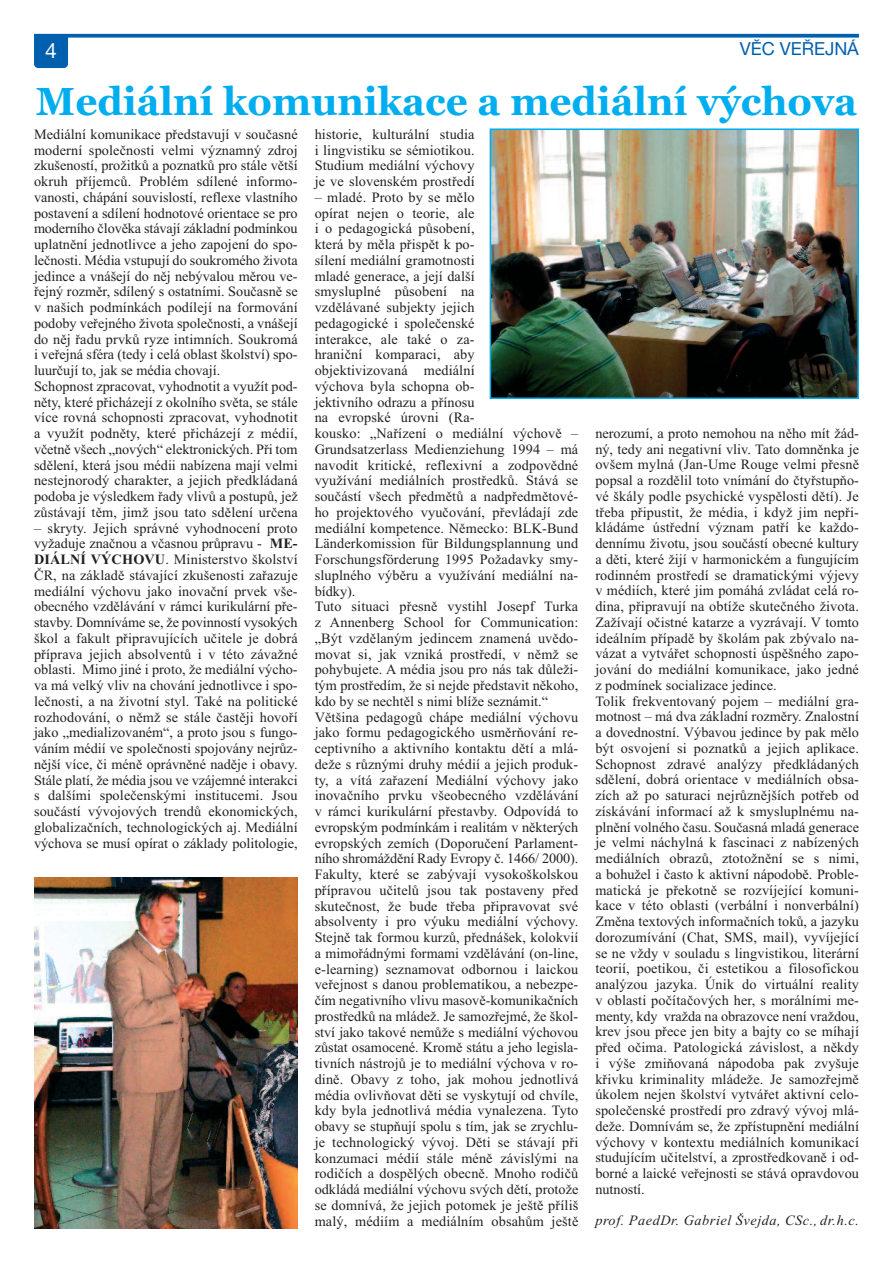
<style>
.page{position:relative;width:893px;height:1263px;background:#fff}
.page>*{position:absolute;margin:0;border:0;box-sizing:border-box;transform-origin:0 0}
.t1{font:700 39px "Georgia";color:#00aeef}
.t2{font:21px "Helvetica Neue CE";color:#fff}
.t3{font:18px "Helvetica Neue CE";color:#0160ae}
.t4{font:14.25px/15.8px "Times New Roman";letter-spacing:.01em;color:#231f20}
.t5{font:italic 14.25px "Times New Roman";letter-spacing:.04em;color:#231f20}
.s1{font-weight:700}
</style>
<div class="page">
<svg style="left:34px;top:34px;width:825px;height:4px;background:#1a6fb5"></svg>
<div style="left:34px;top:34px;width:34px;height:34px;background:#0160ae;border-radius:4px"></div>
<img style="left:34px;top:878px;width:264px;height:351px">
<img style="left:493px;top:131px;width:363px;height:265px">
<div style="left:490px;top:128px;width:369px;height:271px;border:2px solid #00aeef"></div>
<h2 class="t2" style="left:45px;top:43px;width:13px">4</h2>
<p class="t3" style="left:740px;top:43px;width:121px">VĚC VEŘEJNÁ</p>
<h1 class="t1" style="left:36px;top:78px;width:823px">Mediální komunikace a mediální výchova</h1>
<p class="t4" style="left:34px;top:126px;width:265px">Mediální komunikace představují v současné moderní společnosti velmi významný zdroj zkušeností, prožitků a poznatků pro stále větší okruh příjemců. Problém sdílené informo&shy;vanosti, chápání souvislostí, reflexe vlastního postavení a sdílení hodnotové orientace se pro moderního člověka stávají základní podmínkou uplatnění jednotlivce a jeho zapojení do spo&shy;lečnosti. Média vstupují do soukromého života jedince a vnášejí do něj nebývalou měrou ve&shy;řejný rozměr, sdílený s ostatními. Současně se v našich podmínkách podílejí na formování podoby veřejného života společnosti, a vnášejí do něj řadu prvků ryze intimních. Soukromá i veřejná sféra (tedy i celá oblast školství) spo&shy;luurčují to, jak se média chovají.<br>Schopnost zpracovat, vyhodnotit a využít pod&shy;něty, které přicházejí z okolního světa, se stále více rovná schopnosti zpracovat, vyhodnotit a využít podněty, které přicházejí z médií, včetně všech „nových“ elektronických. Při tom sdělení, která jsou médii nabízena mají velmi nestejnorodý charakter, a jejich předkládaná podoba je výsledkem řady vlivů a postupů, jež zůstávají těm, jimž jsou tato sdělení určena</p>
<p class="t4" style="left:34px;top:520px;width:265px;text-align:justify">– skryty. Jejich správné vyhodnocení proto vyžaduje značnou a včasnou průpravu - <span class="s1">ME-DIÁLNÍ VÝCHOVU</span>. Ministerstvo školství ČR, na základě stávající zkušenosti zařazuje mediální výchovu jako inovační prvek vše&shy;obecného vzdělávání v rámci kurikulární pře&shy;stavby. Domníváme se, že povinností vysokých škol a fakult připravujících učitele je dobrá příprava jejich absolventů i v této závažné oblasti. Mimo jiné i proto, že mediální výcho&shy;va má velký vliv na chování jednotlivce i spo&shy;lečnosti, a na životní styl. Také na politické rozhodování, o němž se stále častěji hovoří jako „medializovaném“, a proto jsou s fungo&shy;váním médií ve společnosti spojovány nejrůz&shy;nější více, či méně oprávněné naděje i obavy.<br>Stále platí, že média jsou ve vzájemné interakci s dalšími společenskými institucemi. Jsou součástí vývojových trendů ekonomických, globalizačních, technologických aj. Mediální výchova se musí opírat o základy politologie,</p>
<p class="t4" style="left:315px;top:126px;width:161px;text-align:justify">historie, kulturální studia i lingvistiku se sémiotikou.<br>Studium mediální výchovy je ve slovenském prostředí</p>
<p class="t4" style="left:315px;top:189px;width:265px">– mladé. Proto by se mělo<br>opírat nejen o teorie, ale<br>i o pedagogická působení,<br>která by měla přispět k po-<br>sílení mediální gramotnosti<br>mladé generace, a její další<br>smysluplné působení na<br>vzdělávané subjekty jejich<br>pedagogické i společenské<br>interakce, ale také o za-<br>hraniční komparaci, aby<br>objektivizovaná mediální<br>výchova byla schopna ob-<br>jektivního odrazu a přínosu<br>na evropské úrovni (Ra-<br>kousko: „Nařízení o mediální výchově – Grundsatzerlass Medienziehung 1994 – má navodit kritické, reflexivní a zodpovědné využívání mediálních prostředků. Stává se součástí všech předmětů a nadpředmětové&shy;ho projektového vyučování, převládají zde mediální kompetence. Německo: BLK-Bund Länderkomission für Bildungsplannung und Forschungsförderung 1995 Požadavky smy&shy;sluplného výběru a využívání mediální na&shy;bídky).<br>Tuto situaci přesně vystihl Josepf Turka z Annenberg School for Communication: „Být vzdělaným jedincem znamená uvědo&shy;movat si, jak vzniká prostředí, v němž se pohybujete. A média jsou pro nás tak důleži&shy;tým prostředím, že si nejde představit někoho, kdo by se nechtěl s nimi blíže seznámit.“ Většina pedagogů chápe mediální výchovu jako formu pedagogického usměrňování re&shy;ceptivního a aktivního kontaktu dětí a mlá&shy;deže s různými druhy médií a jejich produk&shy;ty, a vítá zařazení Mediální výchovy jako inovačního prvku všeobecného vzdělávání v rámci kurikulární přestavby. Odpovídá to evropským podmínkám i realitám v některých evropských zemích (Doporučení Parlament&shy;ního shromáždění Rady Evropy č. 1466/ 2000).<br>Fakulty, které se zabývají vysokoškolskou přípravou učitelů jsou tak postaveny před skutečnost, že bude třeba připravovat své absolventy i pro výuku mediální výchovy.<br>Stejně tak formou kurzů, přednášek, kolokvií a mimořádnými formami vzdělávání (on-line, e-learning) seznamovat odbornou i laickou veřejnost s danou problematikou, a nebezpe&shy;čím negativního vlivu masově-komunikačních prostředků na mládež. Je samozřejmé, že škol&shy;ství jako takové nemůže s mediální výchovou zůstat osamocené. Kromě státu a jeho legisla&shy;tivních nástrojů je to mediální výchova v ro&shy;dině. Obavy z toho, jak mohou jednotlivá média ovlivňovat děti se vyskytují od chvíle, kdy byla jednotlivá média vynalezena. Tyto obavy se stupňují spolu s tím, jak se zrychlu&shy;je technologický vývoj. Děti se stávají při konzumaci médií stále méně závislými na rodičích a dospělých obecně. Mnoho rodičů odkládá mediální výchovu svých dětí, protože se domnívá, že jejich potomek je ještě příliš malý, médiím a mediálním obsahům ještě</p>
<p class="t4" style="left:595px;top:425px;width:265px">nerozumí, a proto nemohou na něho mít žád&shy;ný, tedy ani negativní vliv. Tato domněnka je ovšem mylná (Jan-Ume Rouge velmi přesně popsal a rozdělil toto vnímání do čtyřstupňo&shy;vé škály podle psychické vyspělosti dětí). Je třeba připustit, že média, i když jim nepři&shy;kládáme ústřední význam patří ke každo&shy;dennímu životu, jsou součástí obecné kultury a děti, které žijí v harmonickém a fungujícím rodinném prostředí se dramatickými výjevy v médiích, které jim pomáhá zvládat celá ro&shy;dina, připravují na obtíže skutečného života.<br>Zažívají očistné katarze a vyzrávají. V tomto ideálním případě by školám pak zbývalo na&shy;vázat a vytvářet schopnosti úspěšného zapo&shy;jování do mediální komunikace, jako jedné z podmínek socializace jedince.<br>Tolik frekventovaný pojem – mediální gra&shy;motnost – má dva základní rozměry. Znalostní a dovednostní. Výbavou jedince by pak mělo být osvojení si poznatků a jejich aplikace.<br>Schopnost zdravé analýzy předkládaných sdělení, dobrá orientace v mediálních obsa&shy;zích až po saturaci nejrůznějších potřeb od získávání informací až k smysluplnému na&shy;plnění volného času. Současná mladá generace je velmi náchylná k fascinaci z nabízených mediálních obrazů, ztotožnění se s nimi, a bohužel i často k aktivní nápodobě. Proble&shy;matická je překotně se rozvíjející komuni&shy;kace v této oblasti (verbální i nonverbální)<br>Změna textových informačních toků, a jazyku dorozumívání (Chat, SMS, mail), vyvíjející se ne vždy v souladu s lingvistikou, literární teorií, poetikou, či estetikou a filosofickou analýzou jazyka. Únik do virtuální reality v oblasti počítačových her, s morálními me&shy;menty, kdy vražda na obrazovce není vraždou, krev jsou přece jen bity a bajty co se míhají před očima. Patologická závislost, a někdy i výše zmiňovaná nápodoba pak zvyšuje křivku kriminality mládeže. Je samozřejmě úkolem nejen školství vytvářet aktivní celo&shy;společenské prostředí pro zdravý vývoj mlá&shy;deže. Domnívám se, že zpřístupnění mediální výchovy v kontextu mediálních komunikací studujícím učitelství, a zprostředkovaně i od&shy;borné a laické veřejnosti se stává opravdovou nutností.</p>
<p class="t5" style="left:595px;top:1212px;width:265px">prof. PaedDr. Gabriel Švejda, CSc., dr.h.c.</p>
</div>
